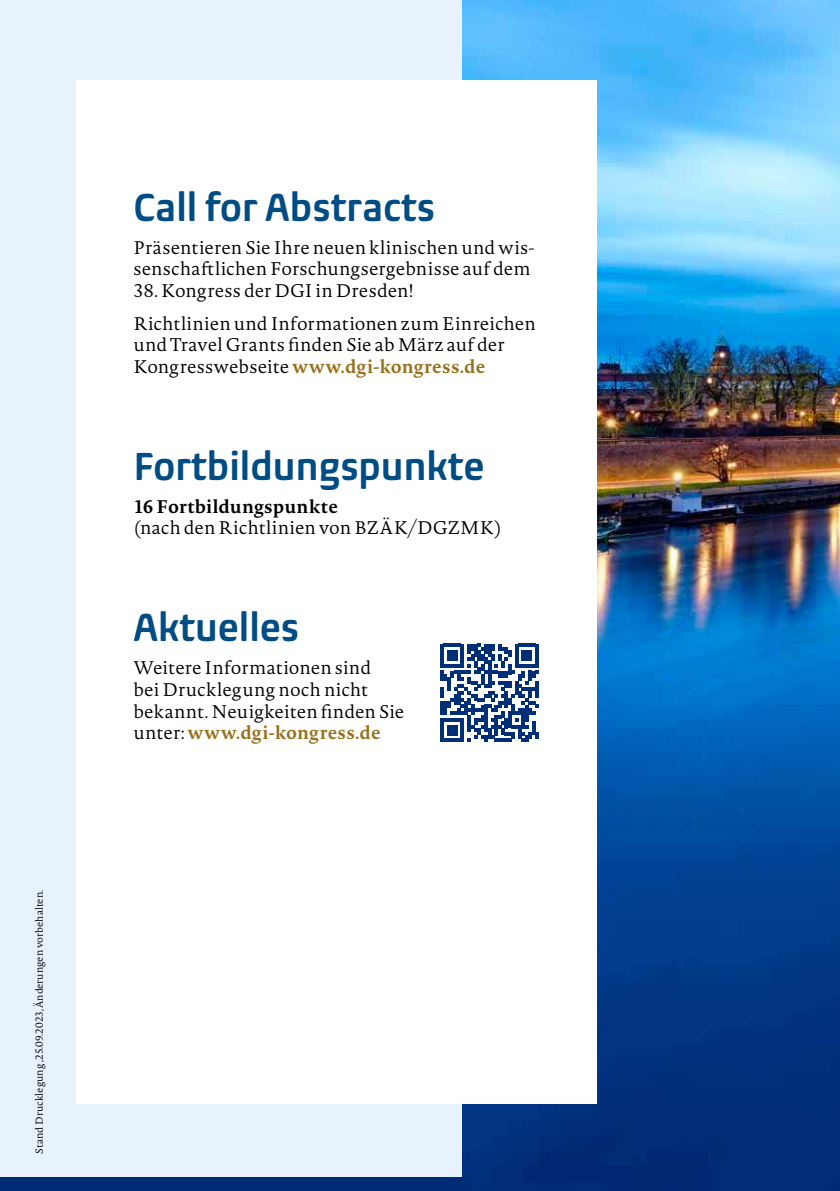
<style>
.page{position:relative;width:840px;height:1191px;background:#fff}
.page>*{position:absolute;margin:0;border:0;box-sizing:border-box;transform-origin:0 0}
.t1{font:600 condensed 40px "Biome Std";color:#004c84}
.t2{font:300 18px/21.6px "Novel Pro";letter-spacing:.01em;color:#000}
.t3{font:700 18px "Novel Pro";letter-spacing:.005em;color:#000}
.t4{font:300 10px "Novel Pro";color:#000}
.s1{font-weight:700;color:#98701a}
</style>
<div class="page">
<div style="left:0;top:1px;width:465px;height:1190px;background:#e8f2fc"></div>
<img style="left:462px;top:1px;width:377px;height:1190px">
<div style="left:0;top:1177px;width:471px;height:14px;background:#002b75"></div>
<div style="left:77px;top:80px;width:520px;height:1023px;background:#fff"></div>
<svg style="left:440px;top:643px;width:98px;height:99px"></svg>
<p class="t4" style="left:32px;top:1153px;width:265px;rotate:-90deg">Stand Drucklegung ,25.09.2023, Änderungen vorbehalten.</p>
<h1 class="t1" style="left:133px;top:182px;width:303px">Call for Abstracts</h1>
<p class="t2" style="left:133px;top:236px;width:402px">Präsentieren Sie Ihre neuen klinischen und wis&shy;senschaftlichen Forschungsergebnisse auf dem</p>
<p class="t2" style="left:133px;top:273px;width:404px;line-height:33px">38. Kongress der DGI in Dresden!<br>Richtlinien und Informationen zum Einreichen</p>
<p class="t2" style="left:133px;top:334px;width:372px">und Travel Grants finden Sie ab März auf der<br>Kongresswebseite <span class="s1">www.dgi-kongress.de</span></p>
<h1 class="t1" style="left:133px;top:441px;width:352px">Fortbildungspunkte</h1>
<p class="t3" style="left:133px;top:493px;width:206px">16 Fortbildungspunkte</p>
<p class="t2" style="left:133px;top:517px;width:370px">(nach den Richtlinien von BZÄK/DGZMK)</p>
<h1 class="t1" style="left:133px;top:602px;width:167px">Aktuelles</h1>
<p class="t2" style="left:133px;top:657px;width:272px">Weitere Informationen sind<br>bei Drucklegung noch nicht bekannt. Neuigkeiten finden Sie unter: <span class="s1">www.dgi-kongress.de</span></p>
</div>
